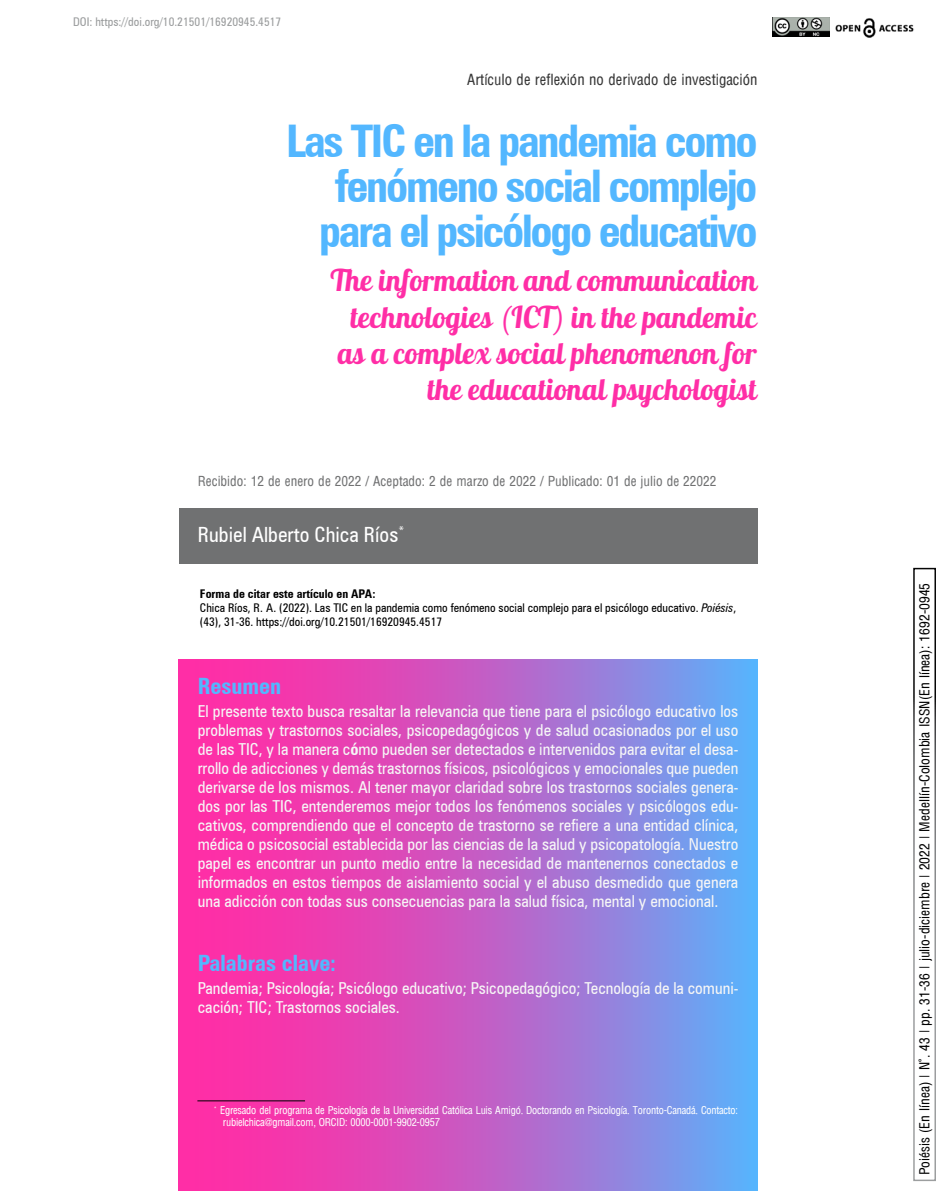
<style>
.page{position:relative;width:936px;height:1191px;background:#fff}
.page>*{position:absolute;margin:0;border:0;box-sizing:border-box;transform-origin:0 0}
.t1{font:700 condensed 45px/45px "Zurich BT";letter-spacing:-.05em;color:#53b7ff;text-align:right}
.t2{font:30px/36px "Lobster";color:#ff2ea6;text-align:right}
.t3{font:700 condensed 22.5px "Zurich BT";color:#53b7ff}
.t4{font:condensed 21px "Zurich BT";color:#fff}
.t5{font:condensed 16.5px/18.9px "Zurich BT";color:#f6f6f6;text-align:justify}
.t6{font:15px "Arena Condensed";color:#373737}
.t7{font:13.5px "Arena Condensed";color:#000}
.t8{font:13.5px "Arena Condensed";color:#707172}
.t9{font:condensed 12px/13.8px "Zurich BT";color:#000}
.t10{font:condensed 12px "Zurich BT";color:#9c9e9f}
.t11{font:10.5px/11.7px "Arena Condensed";letter-spacing:-.02em;color:#fff}
.s1{font-weight:700}
.s2{font-style:italic}
</style>
<div class="page">
<img style="left:835px;top:18px;width:79px;height:20px">
<img style="left:772px;top:17px;width:57px;height:20px">
<div style="left:913px;top:568px;width:22px;height:613px;border:2px solid #fff"></div>
<svg style="left:178px;top:659px;width:579px;height:532px;background:#be61c7"></svg>
<div style="left:179px;top:508px;width:578px;height:55px;background:#707172"></div>
<hr style="left:197px;top:1100px;width:108px;height:1px;background:#000">
<p class="t10" style="left:73px;top:15px;width:210px">DOI: https://doi.org/10.21501/16920945.4517</p>
<p class="t6" style="left:467px;top:71px;width:292px">Artículo de reflexión no derivado de investigación</p>
<h1 class="t1" style="left:286px;top:118px;width:473px">Las TIC en la pandemia como fenómeno social complejo para el psicólogo educativo</h1>
<h2 class="t2" style="left:332px;top:262px;width:427px">The information and communication technologies (ICT) in the pandemic as a complex social phenomenon for the educational psychologist</h2>
<p class="t8" style="left:198px;top:473px;width:520px">Recibido: 12 de enero de 2022 / Aceptado: 2 de marzo de 2022 / Publicado: 01 de julio de 22022</p>
<p class="t4" style="left:198px;top:521px;width:208px">Rubiel Alberto Chica Ríos<sup>*</sup></p>
<p class="t9" style="left:200px;top:586px;width:537px"><span class="s1">Forma de citar este artículo en APA:<br></span>Chica Ríos, R. A. (2022). Las TIC en la pandemia como fenómeno social complejo para el psicólogo educativo. <span class="s2">Poiésis</span>, (43), 31-36. https://doi.org/10.21501/16920945.4517</p>
<h3 class="t3" style="left:198px;top:672px;width:85px">Resumen</h3>
<p class="t5" style="left:198px;top:701px;width:542px">El presente texto busca resaltar la relevancia que tiene para el psicólogo educativo los problemas y trastornos sociales, psicopedagógicos y de salud ocasionados por el uso de las TIC, y la manera c<span class="s1">ó</span>mo pueden ser detectados e intervenidos para evitar el desa&shy;rrollo de adicciones y demás trastornos físicos, psicológicos y emocionales que pueden derivarse de los mismos. Al tener mayor claridad sobre los trastornos sociales genera&shy;dos por las TIC, entenderemos mejor todos los fenómenos sociales y psicólogos edu&shy;cativos, comprendiendo que el concepto de trastorno se refiere a una entidad clínica, médica o psicosocial establecida por las ciencias de la salud y psicopatología. Nuestro papel es encontrar un punto medio entre la necesidad de mantenernos conectados e informados en estos tiempos de aislamiento social y el abuso desmedido que genera una adicción con todas sus consecuencias para la salud física, mental y emocional.</p>
<h3 class="t3" style="left:198px;top:949px;width:140px">Palabras clave:</h3>
<p class="t5" style="left:198px;top:979px;width:542px">Pandemia; Psicolog<span class="s1">í</span>a; Psicólogo educativo; Psicopedagógico; Tecnología de la comuni&shy;cación; TIC; Trastornos sociales.</p>
<p class="t11" style="left:223px;top:1104px;width:516px;text-indent:-9px"><sup>*</sup> Egresado del programa de Psicología de la Universidad Católica Luis Amigó. Doctorando en Psicología. Toronto-Canadá. Contacto: rubielchica@gmail.com, ORCID: 0000-0001-9902-0957</p>
<p class="t7" style="left:916px;top:1175px;width:594px;rotate:-90deg">Poiésis (En línea) | N°. 43 | pp. 31-36 | julio-diciembre | 2022 | Medellín-Colombia ISSN(En línea): 1692-0945</p>
</div>
